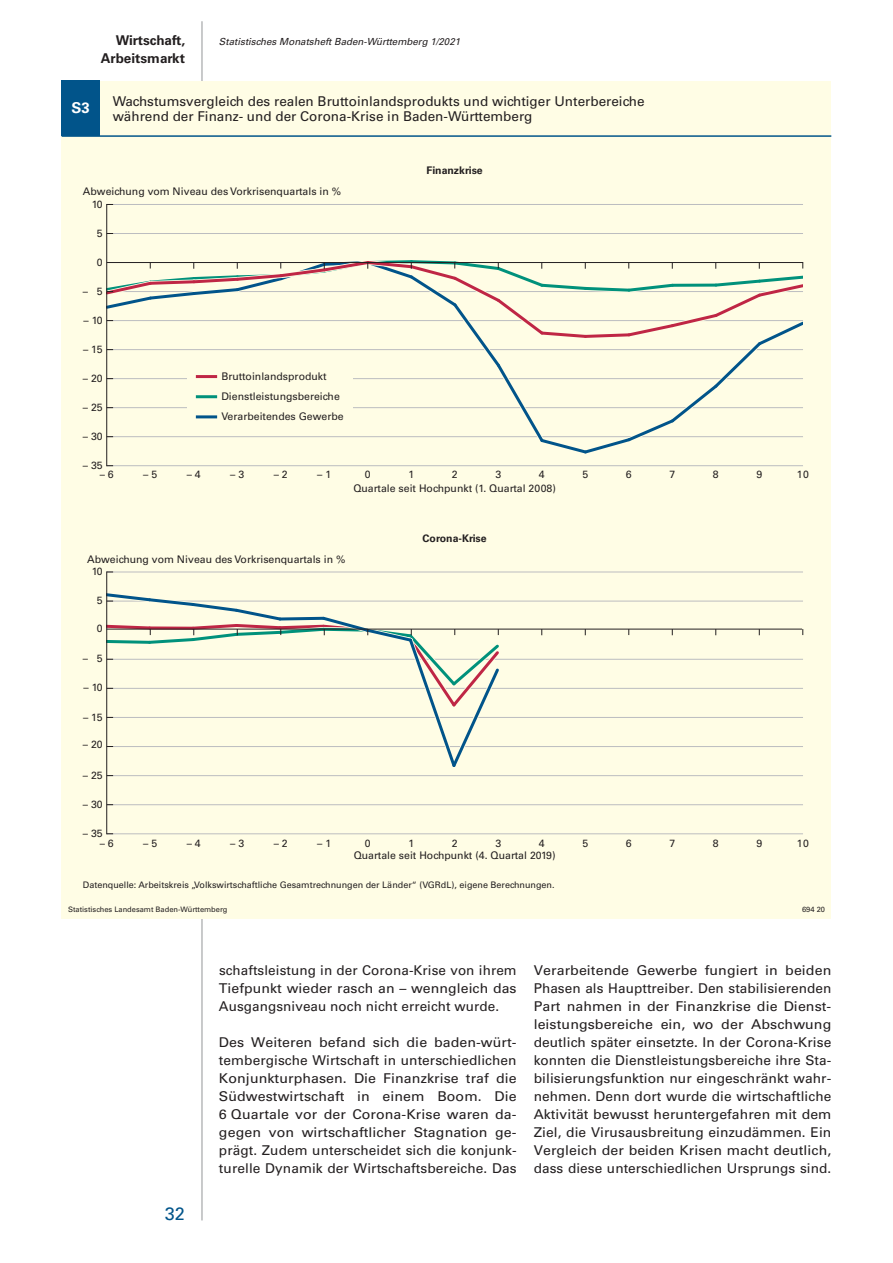
<style>
.page{position:relative;width:893px;height:1263px;background:#fff}
.page>*{position:absolute;margin:0;border:0;box-sizing:border-box;transform-origin:0 0}
.t1{font:18px "Univers";color:#01548a}
.t2{font:700 15px "Univers";color:#fff}
.t3{font:13.5px/18px "Univers";letter-spacing:.005em;color:#231f20;text-align:justify;scale:1.05 1}
.t4{font:13.5px/18px "Univers";letter-spacing:.005em;color:#231f20;text-align:justify}
.t5{font:700 13.5px "Univers";color:#231f20}
.t6{font:10.5px/20.1px "Univers";color:#231f20}
.t7{font:700 10.5px "Univers";color:#231f20}
.t8{font:italic 9.75px "Univers";color:#231f20}
.t9{font:9px "Univers";color:#231f20}
.t10{font:7.5px "Univers";color:#231f20}
</style>
<div class="page">
<hr style="left:202px;top:21px;width:1px;height:1199px;background:#939598">
<div style="left:62px;top:81px;width:769px;height:837px;background:#fffde5"></div>
<div style="left:62px;top:81px;width:38px;height:55px;background:#01548a"></div>
<hr style="left:107px;top:465px;width:696px;height:1px;background:#bcbdc0">
<hr style="left:107px;top:233px;width:696px;height:1px;background:#bcbdc0">
<hr style="left:107px;top:204px;width:696px;height:1px;background:#bcbdc0">
<hr style="left:107px;top:833px;width:696px;height:1px;background:#bcbdc0">
<hr style="left:107px;top:804px;width:696px;height:1px;background:#bcbdc0">
<hr style="left:107px;top:775px;width:696px;height:1px;background:#bcbdc0">
<hr style="left:107px;top:746px;width:696px;height:1px;background:#bcbdc0">
<hr style="left:107px;top:717px;width:696px;height:1px;background:#bcbdc0">
<hr style="left:107px;top:688px;width:696px;height:1px;background:#bcbdc0">
<hr style="left:107px;top:659px;width:696px;height:1px;background:#bcbdc0">
<hr style="left:107px;top:601px;width:696px;height:1px;background:#bcbdc0">
<hr style="left:107px;top:572px;width:696px;height:1px;background:#bcbdc0">
<hr style="left:106px;top:204px;width:1px;height:262px;background:#231f20">
<hr style="left:106px;top:629px;width:696px;height:1px;background:#231f20">
<hr style="left:106px;top:572px;width:1px;height:262px;background:#231f20">
<svg style="left:107px;top:257px;width:696px;height:201px"></svg>
<svg style="left:107px;top:589px;width:397px;height:187px"></svg>
<hr style="left:62px;top:135px;width:769px;height:2px;background:#01548a">
<div style="left:187px;top:363px;width:166px;height:66px;background:#fffde5"></div>
<hr style="left:197px;top:375px;width:19px;height:3px;background:#bf2645">
<hr style="left:197px;top:395px;width:19px;height:3px;background:#00917b">
<hr style="left:197px;top:415px;width:19px;height:3px;background:#01548a">
<p class="t5" style="left:116px;top:32px;width:71px">Wirtschaft,</p>
<p class="t8" style="left:219px;top:35px;width:243px">Statistisches Monatsheft Baden-Württemberg 1/2021</p>
<p class="t5" style="left:101px;top:50px;width:86px">Arbeitsmarkt</p>
<p class="t2" style="left:72px;top:99px;width:20px">S3</p>
<p class="t4" style="left:113px;top:94px;width:533px;line-height:14.2px">Wachstumsvergleich des realen Bruttoinlandsprodukts und wichtiger Unterbereiche während der Finanz- und der Corona-Krise in Baden-Württemberg</p>
<p class="t7" style="left:427px;top:164px;width:58px">Finanzkrise</p>
<p class="t6" style="left:83px;top:181px;width:260px">Abweichung vom Niveau des Vorkrisenquartals in %</p>
<p class="t6" style="left:92px;top:194px;width:13px">10</p>
<p class="t6" style="left:97px;top:223px;width:7px">5</p>
<p class="t6" style="left:97px;top:252px;width:7px">0</p>
<p class="t6" style="left:83px;top:281px;width:21px">– 5</p>
<p class="t6" style="left:83px;top:310px;width:21px">– 10</p>
<p class="t6" style="left:83px;top:339px;width:21px">– 15</p>
<p class="t6" style="left:83px;top:368px;width:21px">– 20</p>
<p class="t6" style="left:83px;top:397px;width:21px">– 25</p>
<p class="t6" style="left:83px;top:426px;width:21px">– 30</p>
<p class="t6" style="left:221px;top:366px;width:124px">Bruttoinlandsprodukt<br>Dienstleistungsbereiche<br>Verarbeitendes Gewerbe</p>
<p class="t6" style="left:83px;top:455px;width:21px">– 35</p>
<p class="t6" style="left:100px;top:464px;width:15px">– 6</p>
<p class="t6" style="left:143px;top:464px;width:15px">– 5</p>
<p class="t6" style="left:187px;top:464px;width:15px">– 4</p>
<p class="t6" style="left:230px;top:464px;width:15px">– 3</p>
<p class="t6" style="left:274px;top:464px;width:15px">– 2</p>
<p class="t6" style="left:317px;top:464px;width:15px">– 1</p>
<p class="t6" style="left:365px;top:464px;width:7px">0</p>
<p class="t6" style="left:408px;top:464px;width:7px">1</p>
<p class="t6" style="left:452px;top:464px;width:7px">2</p>
<p class="t6" style="left:495px;top:464px;width:7px">3</p>
<p class="t6" style="left:539px;top:464px;width:7px">4</p>
<p class="t6" style="left:582px;top:464px;width:7px">5</p>
<p class="t6" style="left:626px;top:464px;width:7px">6</p>
<p class="t6" style="left:669px;top:464px;width:7px">7</p>
<p class="t6" style="left:713px;top:464px;width:7px">8</p>
<p class="t6" style="left:756px;top:464px;width:7px">9</p>
<p class="t6" style="left:797px;top:464px;width:13px">10</p>
<p class="t6" style="left:353px;top:478px;width:204px">Quartale seit Hochpunkt (1. Quartal 2008)</p>
<p class="t6" style="left:87px;top:549px;width:260px">Abweichung vom Niveau des Vorkrisenquartals in %</p>
<p class="t6" style="left:92px;top:561px;width:13px">10</p>
<p class="t6" style="left:97px;top:591px;width:7px">5</p>
<p class="t6" style="left:97px;top:618px;width:7px">0</p>
<p class="t6" style="left:83px;top:648px;width:21px">– 5</p>
<p class="t6" style="left:83px;top:677px;width:21px">– 10</p>
<p class="t6" style="left:83px;top:707px;width:21px">– 15</p>
<p class="t6" style="left:83px;top:735px;width:21px">– 20</p>
<p class="t6" style="left:83px;top:765px;width:21px">– 25</p>
<p class="t6" style="left:83px;top:794px;width:21px">– 30</p>
<p class="t7" style="left:423px;top:532px;width:66px">Corona-Krise</p>
<p class="t6" style="left:83px;top:823px;width:21px">– 35</p>
<p class="t6" style="left:100px;top:833px;width:15px">– 6</p>
<p class="t6" style="left:143px;top:833px;width:15px">– 5</p>
<p class="t6" style="left:187px;top:833px;width:15px">– 4</p>
<p class="t6" style="left:230px;top:833px;width:15px">– 3</p>
<p class="t6" style="left:274px;top:833px;width:15px">– 2</p>
<p class="t6" style="left:317px;top:833px;width:15px">– 1</p>
<p class="t6" style="left:365px;top:833px;width:7px">0</p>
<p class="t6" style="left:408px;top:833px;width:7px">1</p>
<p class="t6" style="left:452px;top:833px;width:7px">2</p>
<p class="t6" style="left:495px;top:833px;width:7px">3</p>
<p class="t6" style="left:539px;top:833px;width:7px">4</p>
<p class="t6" style="left:582px;top:833px;width:7px">5</p>
<p class="t6" style="left:626px;top:833px;width:7px">6</p>
<p class="t6" style="left:669px;top:833px;width:7px">7</p>
<p class="t6" style="left:713px;top:833px;width:7px">8</p>
<p class="t6" style="left:756px;top:833px;width:7px">9</p>
<p class="t6" style="left:797px;top:833px;width:13px">10</p>
<p class="t6" style="left:354px;top:845px;width:203px">Quartale seit Hochpunkt (4. Quartal 2019)</p>
<p class="t9" style="left:83px;top:880px;width:473px">Datenquelle: Arbeitskreis „Volkswirtschaftliche Gesamtrechnungen der Länder“ (VGRdL), eigene Berechnungen.</p>
<p class="t10" style="left:68px;top:905px;width:161px">Statistisches Landesamt Baden-Württemberg</p>
<p class="t10" style="left:802px;top:905px;width:24px">694 20</p>
<h1 class="t1" style="left:165px;top:1203px;width:22px">32</h1>
<p class="t4" style="left:219px;top:961px;width:299px">schaftsleistung in der Corona-Krise von ihrem Tiefpunkt wieder rasch an – wenngleich das Ausgangsniveau noch nicht erreicht wurde.</p>
<p class="t3" style="left:219px;top:1033px;width:285px">Des Weiteren befand sich die baden-würt&shy;tembergische Wirtschaft in unterschiedlichen Konjunkturphasen. Die Finanzkrise traf die Südwestwirtschaft in einem Boom. Die 6 Quartale vor der Corona-Krise waren da&shy;gegen von wirtschaftlicher Stagnation ge&shy;prägt. Zudem unterscheidet sich die konjunk&shy;turelle Dynamik der Wirtschaftsbereiche. Das</p>
<p class="t3" style="left:534px;top:961px;width:285px">Verarbeitende Gewerbe fungiert in beiden Phasen als Haupttreiber. Den stabilisierenden Part nahmen in der Finanzkrise die Dienst&shy;leistungsbereiche ein, wo der Abschwung deutlich später einsetzte. In der Corona-Krise konnten die Dienstleistungsbereiche ihre Sta&shy;bilisierungsfunktion nur eingeschränkt wahr&shy;nehmen. Denn dort wurde die wirtschaftliche Aktivität bewusst heruntergefahren mit dem Ziel, die Virusausbreitung einzudämmen. Ein Vergleich der beiden Krisen macht deutlich, dass diese unterschiedlichen Ursprungs sind.</p>
</div>
